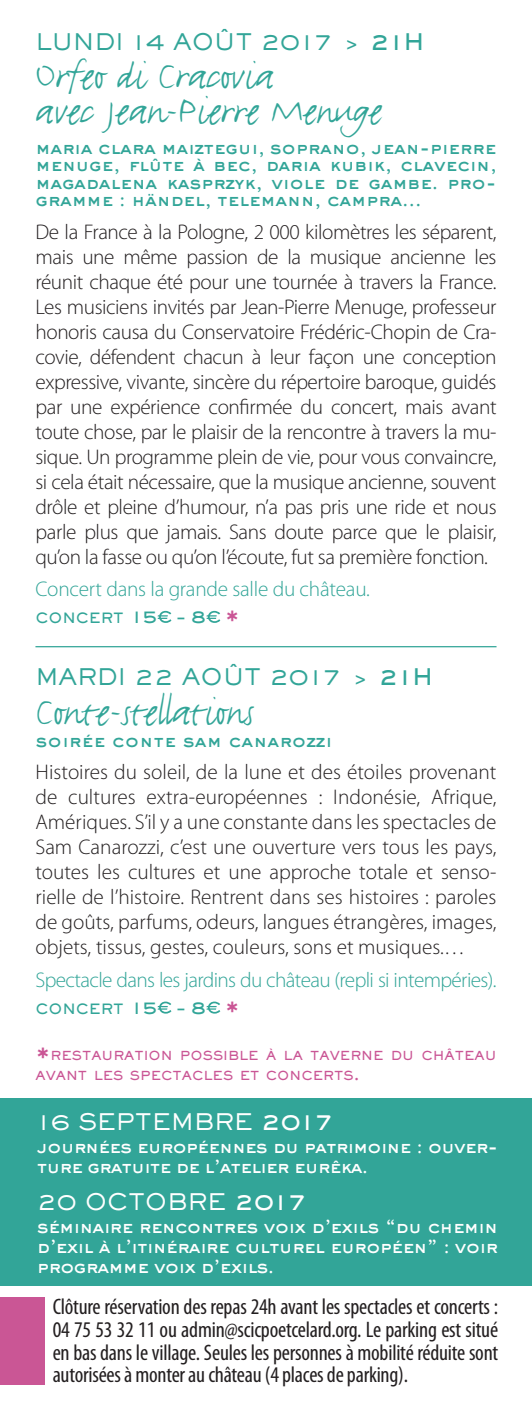
<style>
.page{position:relative;width:532px;height:1418px;background:#fff}
.page>*{position:absolute;margin:0;border:0;box-sizing:border-box;transform-origin:0 0}
.t1{font:45px/35px "FF Justlefthand";letter-spacing:-.01em;color:#32a598}
.t2{font:800 30px "Sackers Gothic Std";color:#ca5695}
.t3{font:condensed 22.5px/22.5px "Myriad Pro";letter-spacing:-.01em;color:#231f20;text-align:justify}
.t4{font:500 22.5px "Sackers Gothic Std";letter-spacing:-.01em;color:#32a598}
.t5{font:500 22.5px "Sackers Gothic Std";letter-spacing:-.01em;color:#fff}
.t6{font:300 21.25px/25px "Myriad Pro";letter-spacing:-.01em;color:#231f20;text-align:justify}
.t7{font:300 21.25px "Myriad Pro";letter-spacing:-.03em;color:#32a598}
.t8{font:300 21.25px "Myriad Pro";letter-spacing:-.01em;color:#32a598}
.t9{font:800 17.5px/20px "Sackers Gothic Std";letter-spacing:-.06em;color:#fff}
.t10{font:800 17.5px/17.5px "Sackers Gothic Std";letter-spacing:-.02em;color:#32a598;text-align:justify}
.t11{font:800 17.5px "Sackers Gothic Std";color:#32a598}
.t12{font:800 14px "Sackers Gothic Std";color:#32a598}
.t13{font:800 12.25px/20px "Sackers Gothic Std";color:#ca5695}
.s1{font-weight:800}
.s2{font-size:17.5px}
.s3{font-size:30px;color:#ca5695}
</style>
<div class="page">
<div style="left:0;top:1297px;width:44px;height:88px;background:#ca5695"></div>
<svg style="left:157px;top:611px;width:14px;height:12px"></svg>
<svg style="left:206px;top:611px;width:14px;height:12px"></svg>
<svg style="left:157px;top:1001px;width:14px;height:12px"></svg>
<svg style="left:206px;top:1001px;width:14px;height:12px"></svg>
<hr style="left:35px;top:646px;width:461px;height:1px;background:#32a598">
<div style="left:0;top:1098px;width:531px;height:187px;background:#32a598"></div>
<p class="t4" style="left:35px;top:26px;width:390px">LUNDI 14 AOÛT 2017 &gt; <span class="s1">21H</span></p>
<p class="t1" style="left:35px;top:59px;width:348px">Orfeo di Cracovia<br>avec Jean-Pierre Menuge</p>
<p class="t10" style="left:35px;top:138px;width:462px">maria clara maiztegui, soprano, jean-pierre menuge, flûte à bec, daria kubik, clavecin, magadalena kasprzyk, viole de gambe. pro&shy;gramme : händel, telemann, campra…</p>
<p class="t6" style="left:35px;top:219px;width:462px">De la France à la Pologne, 2 000 kilomètres les séparent, mais une même passion de la musique ancienne les réunit chaque été pour une tournée à travers la France.<br>Les musiciens invités par Jean-Pierre Menuge, professeur honoris causa du Conservatoire Frédéric-Chopin de Cra&shy;covie, défendent chacun à leur façon une conception expressive, vivante, sincère du répertoire baroque, guidés par une expérience confirmée du concert, mais avant toute chose, par le plaisir de la rencontre à travers la mu&shy;sique. Un programme plein de vie, pour vous convaincre, si cela était nécessaire, que la musique ancienne, souvent drôle et pleine d’humour, n’a pas pris une ride et nous parle plus que jamais. Sans doute parce que le plaisir, qu’on la fasse ou qu’on l’écoute, fut sa première fonction.</p>
<p class="t8" style="left:35px;top:576px;width:336px">Concert dans la grande salle du château.</p>
<p class="t12" style="left:35px;top:608px;width:206px">CONCERT <span class="s2">15 – 8</span> <span class="s3">*</span></p>
<p class="t4" style="left:35px;top:662px;width:399px">MARDI 22 AOÛT 2017 &gt; <span class="s1">21H</span></p>
<p class="t1" style="left:35px;top:695px;width:220px">Conte-stellations</p>
<p class="t11" style="left:35px;top:729px;width:298px">soirée conte sam canarozzi</p>
<p class="t6" style="left:35px;top:759px;width:462px">Histoires du soleil, de la lune et des étoiles provenant de cultures extra-européennes : Indonésie, Afrique, Amériques. S’il y a une constante dans les spectacles de Sam Canarozzi, c’est une ouverture vers tous les pays, toutes les cultures et une approche totale et senso&shy;rielle de l’histoire. Rentrent dans ses histoires : paroles de goûts, parfums, odeurs, langues étrangères, images, objets, tissus, gestes, couleurs, sons et musiques.…</p>
<p class="t7" style="left:35px;top:966px;width:462px">Spectacle dans les jardins du château (repli si intempéries).</p>
<p class="t12" style="left:35px;top:999px;width:206px">CONCERT <span class="s2">15 – 8</span> <span class="s3">*</span></p>
<p class="t2" style="left:35px;top:1038px;width:16px">*</p>
<p class="t13" style="left:35px;top:1045px;width:462px;text-indent:15px">RESTAURATION POSSIBLE À LA TAVERNE DU CHÂTEAU<br>AVANT LES SPECTACLES ET CONCERTS<span class="s2">.</span></p>
<p class="t5" style="left:37px;top:1107px;width:298px">16 SEPTEMBRE <span class="s1">2017</span></p>
<p class="t9" style="left:37px;top:1135px;width:462px">journées européennes du patrimoine : ouver&shy;ture gratuite de l’atelier eurêka.</p>
<p class="t5" style="left:37px;top:1187px;width:272px">20 OCTOBRE <span class="s1">2017</span></p>
<p class="t9" style="left:37px;top:1215px;width:462px;text-align:justify">séminaire rencontres voix d’exils “du chemin d’exil à l’itinéraire culturel européen” : voir programme voix d’exils.</p>
<p class="t3" style="left:53px;top:1295px;width:447px">Clôture réservation des repas 24h avant les spectacles et concerts :<br>04 75 53 32 11 ou admin@scicpoetcelard.org. Le parking est situé en bas dans le village. Seules les personnes à mobilité réduite sont autorisées à monter au château (4 places de parking).</p>
</div>
